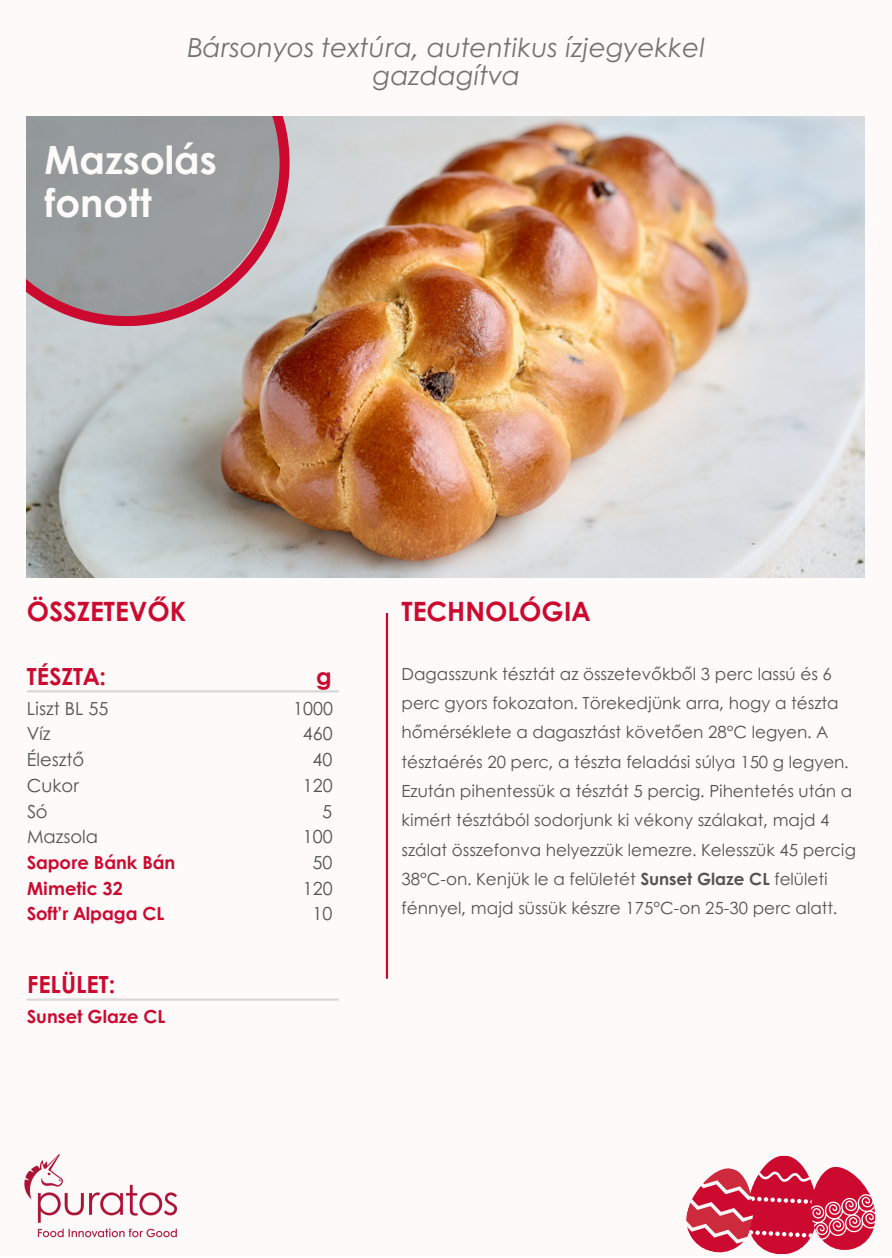
<style>
.page{position:relative;width:892px;height:1258px;background:#fff}
.page>*{position:absolute;margin:0;border:0;box-sizing:border-box;transform-origin:0 0}
.t1{font:700 39px/42.6px "Century Gothic";color:#fdfaf9}
.t2{font:700 26.7px "Century Gothic";color:#cc092f}
.t3{font:italic 26.4px/28.5px "Century Gothic";color:#737373;text-align:center}
.t4{font:700 23.7px "Century Gothic";color:#cc092f}
.t5{font:18px "Century Gothic";color:#545454}
.t6{font:700 18px "Century Gothic";color:#cc092f}
.t7{font:16.8px/29.4px "Century Gothic";color:#545454}
.s1{font-weight:700}
</style>
<div class="page">
<div style="left:0;top:0;width:891px;height:1255px;background:#fdfaf9"></div>
<img style="left:27px;top:117px;width:837px;height:460px">
<hr style="left:386px;top:613px;width:2px;height:366px;background:#cc092f">
<svg style="left:27px;top:117px;width:262px;height:209px;background:#a1979c"></svg>
<svg style="left:686px;top:1155px;width:190px;height:100px"></svg>
<img style="left:24px;top:1154px;width:153px;height:84px">
<hr style="left:27px;top:690px;width:312px;height:2px;background:#d9d9d9">
<hr style="left:27px;top:998px;width:312px;height:3px;background:#d9d9d9">
<p class="t3" style="left:187px;top:32px;width:519px">Bársonyos textúra, autentikus ízjegyekkel gazdagítva</p>
<h3 class="t1" style="left:44px;top:137px;width:174px">Mazsolás fonott</h3>
<p class="t2" style="left:27px;top:591px;width:161px">ÖSSZETEVŐK</p>
<h1 class="t2" style="left:401px;top:591px;width:190px">TECHNOLÓGIA</h1>
<p class="t4" style="left:27px;top:658px;width:81px">TÉSZTA:</p>
<p class="t4" style="left:316px;top:658px;width:17px">g</p>
<p class="t5" style="left:27px;top:694px;width:83px">Liszt BL 55</p>
<p class="t5" style="left:293px;top:694px;width:41px">1000</p>
<p class="t5" style="left:27px;top:720px;width:25px">Víz</p>
<p class="t5" style="left:303px;top:720px;width:31px">460</p>
<p class="t5" style="left:27px;top:746px;width:59px">Élesztő</p>
<p class="t5" style="left:312px;top:746px;width:21px">40</p>
<p class="t5" style="left:27px;top:772px;width:54px">Cukor</p>
<p class="t5" style="left:303px;top:772px;width:31px">120</p>
<h5 class="t5" style="left:27px;top:797px;width:22px">Só</h5>
<p class="t5" style="left:322px;top:797px;width:11px">5</p>
<h5 class="t5" style="left:27px;top:823px;width:73px">Mazsola</h5>
<p class="t5" style="left:303px;top:823px;width:31px">100</p>
<h5 class="t5" style="left:312px;top:849px;width:21px">50</h5>
<p class="t6" style="left:27px;top:874px;width:97px">Mimetic 32</p>
<p class="t5" style="left:303px;top:874px;width:31px">120</p>
<h5 class="t6" style="left:27px;top:900px;width:139px">Soft’r Alpaga CL</h5>
<h2 class="t5" style="left:312px;top:900px;width:21px">10</h2>
<p class="t6" style="left:27px;top:849px;width:150px">Sapore Bánk Bán</p>
<p class="t4" style="left:27px;top:966px;width:90px">FELÜLET:</p>
<p class="t6" style="left:27px;top:1002px;width:140px">Sunset Glaze CL</p>
<p class="t7" style="left:401px;top:658px;width:456px">Dagasszunk tésztát az összetevőkből 3 perc lassú és 6 perc gyors fokozaton. Törekedjünk arra, hogy a tészta hőmérséklete a dagasztást követően 28°C legyen. A tésztaérés 20 perc, a tészta feladási súlya 150 g legyen.<br>Ezután pihentessük a tésztát 5 percig. Pihentetés után a kimért tésztából sodorjunk ki vékony szálakat, majd 4 szálat összefonva helyezzük lemezre. Kelesszük 45 percig 38°C-on. Kenjük le a felületét <span class="s1">Sunset Glaze CL</span> felületi fénnyel, majd süssük készre 175°C-on 25-30 perc alatt.</p>
</div>
